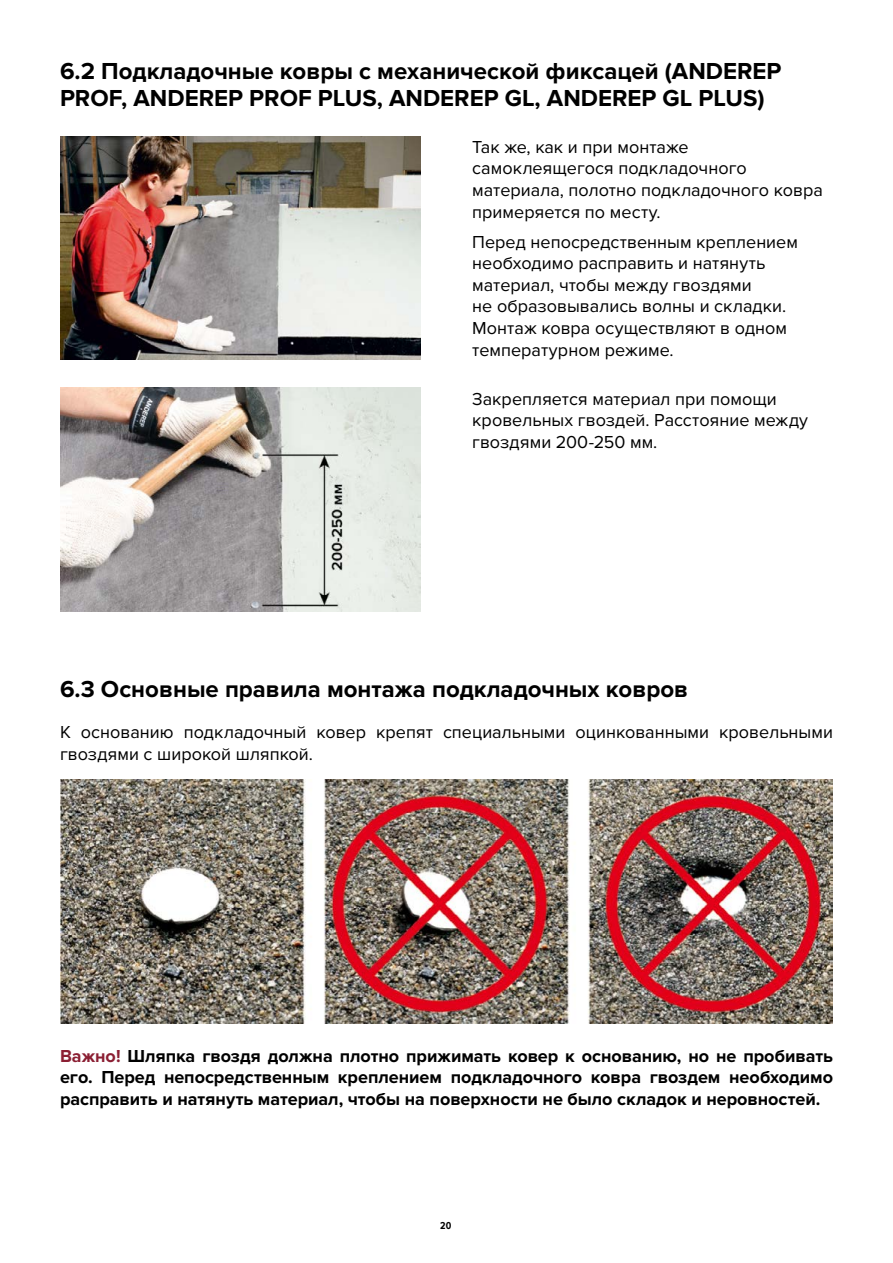
<style>
.page{position:relative;width:893px;height:1263px;background:#fff}
.page>*{position:absolute;margin:0;border:0;box-sizing:border-box;transform-origin:0 0}
.t1{font:700 24px/27px "Proxima Nova";color:#000}
.t2{font:18px/21.6px "Proxima Nova";color:#000}
.t3{font:700 18px/21.6px "Proxima Nova";color:#000;text-align:justify}
.t4{font:700 10.5px "Proxima Nova Cond";color:#000}
.s1{color:#8b1f33}
</style>
<div class="page">
<img style="left:60px;top:136px;width:361px;height:224px">
<img style="left:60px;top:388px;width:360px;height:223px">
<img style="left:60px;top:780px;width:773px;height:243px">
<h1 class="t1" style="left:60px;top:58px;width:723px">6.2 Подкладочные ковры с механической фиксацей (ANDEREP<br>PROF, ANDEREP PROF PLUS, ANDEREP GL, ANDEREP GL PLUS)</h1>
<p class="t2" style="left:472px;top:136px;width:352px">Так же, как и при монтаже самоклеящегося подкладочного материала, полотно подкладочного ковра примеряется по месту.</p>
<p class="t2" style="left:472px;top:231px;width:327px">Перед непосредственным креплением необходимо расправить и натянуть материал, чтобы между гвоздями<br>не образовывались волны и складки.<br>Монтаж ковра осуществляют в одном температурном режиме.</p>
<p class="t2" style="left:472px;top:388px;width:337px">Закрепляется материал при помощи кровельных гвоздей. Расстояние между гвоздями 200‑250 мм.</p>
<h1 class="t1" style="left:60px;top:676px;width:630px">6.3 Основные правила монтажа подкладочных ковров</h1>
<p class="t2" style="left:60px;top:722px;width:774px">К основанию подкладочный ковер крепят специальными оцинкованными кровельными гвоздями с широкой шляпкой.</p>
<p class="t3" style="left:60px;top:1045px;width:774px"><span class="s1">Важно!</span> Шляпка гвоздя должна плотно прижимать ковер к основанию, но не пробивать его. Перед непосредственным креплением подкладочного ковра гвоздем необходимо расправить и натянуть материал, чтобы на поверхности не было складок и неровностей.</p>
<p class="t4" style="left:440px;top:1219px;width:13px">20</p>
</div>
